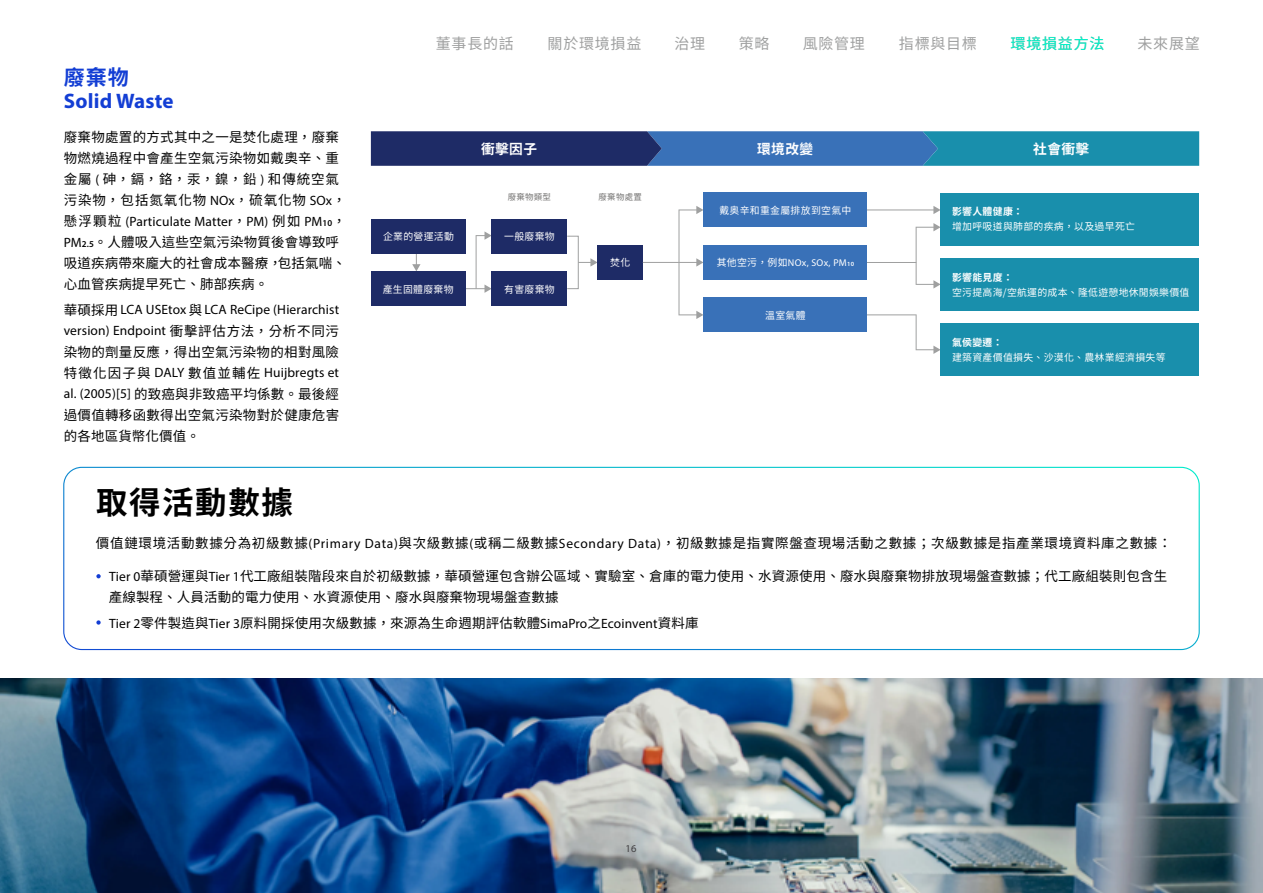
<style>
.page{position:relative;width:1263px;height:893px;background:#fff}
.page>*{position:absolute;margin:0;border:0;box-sizing:border-box;transform-origin:0 0}
.t1{font:700 31.5px "Noto Sans CJ Ktc";letter-spacing:.05em;color:#000}
.t2{font:700 21px "Myriad Pro";letter-spacing:.01em;color:#133ed4}
.t3{font:700 21px "Noto Sans CJ Ktc";color:#133ed4}
.t4{font:15px "Noto Sans CJ Ktc";letter-spacing:.05em;color:#9fa0a0}
.t5{font:15px "Noto Sans CJ Ktc";letter-spacing:.05em;color:#00f5ca}
.t6{font:700 13.65px "Noto Sans CJ Ktc";letter-spacing:.03em;color:#fff}
.t7{font:13.5px/21px "Noto Sans CJ Ktc";letter-spacing:.01em;color:#000}
.t8{font:13.5px/21px "Myriad Pro";letter-spacing:.01em;color:#000}
.t9{font:13.5px "Noto Sans CJ Ktc";letter-spacing:.05em;color:#000}
.t10{font:10.5px "Myriad Pro";color:#414042}
.t11{font:9.9px "Noto Sans CJ Ktc";letter-spacing:.03em;color:#fff}
.t12{font:9.9px "Myriad Pro";letter-spacing:.03em;color:#fff}
.t13{font:700 9.9px "Noto Sans CJ Ktc";letter-spacing:.03em;color:#fff}
.t14{font:8.4px "Noto Sans CJ Ktc";letter-spacing:.03em;color:#727170}
.s1{font-family:"Myriad Pro"}
.s2{font-family:"Noto Sans CJ Ktc"}
.s3{font-weight:600;font-size:9px}
.s4{font-family:"Myriad Pro";font-weight:600;font-size:9px}
.s5{font-weight:600;font-size:6.3px}
</style>
<div class="page">
<img style="left:0;top:678px;width:1263px;height:215px">
<svg style="left:867px;top:206px;width:74px;height:8px"></svg>
<svg style="left:867px;top:314px;width:74px;height:40px"></svg>
<svg style="left:867px;top:223px;width:74px;height:66px"></svg>
<svg style="left:371px;top:131px;width:828px;height:35px;background:#286499"></svg>
<svg style="left:412px;top:253px;width:8px;height:18px"></svg>
<svg style="left:579px;top:258px;width:19px;height:9px"></svg>
<svg style="left:466px;top:231px;width:26px;height:62px"></svg>
<div style="left:567px;top:236px;width:12px;height:53px;border:1px solid #9fa0a0"></div>
<div style="left:371px;top:219px;width:95px;height:34px;background:#1e2b66"></div>
<div style="left:371px;top:271px;width:95px;height:35px;background:#1e2b66"></div>
<div style="left:492px;top:219px;width:75px;height:34px;background:#1e2b66"></div>
<div style="left:492px;top:271px;width:75px;height:35px;background:#1e2b66"></div>
<div style="left:598px;top:245px;width:45px;height:35px;background:#1e2b66"></div>
<div style="left:703px;top:193px;width:164px;height:34px;background:#3971b8"></div>
<div style="left:703px;top:245px;width:164px;height:35px;background:#3971b8"></div>
<div style="left:703px;top:298px;width:164px;height:34px;background:#3971b8"></div>
<div style="left:941px;top:193px;width:258px;height:52px;background:#198fac"></div>
<div style="left:941px;top:258px;width:258px;height:53px;background:#198fac"></div>
<div style="left:941px;top:323px;width:258px;height:53px;background:#198fac"></div>
<svg style="left:643px;top:206px;width:60px;height:113px"></svg>
<div style="left:63px;top:467px;width:1137px;height:183px;border:1px solid #fff;border-radius:18px"></div>
<svg style="left:96px;top:574px;width:5px;height:4px"></svg>
<svg style="left:96px;top:620px;width:5px;height:5px"></svg>
<h2 class="t3" style="left:64px;top:66px;width:67px">廢棄物</h2>
<h2 class="t2" style="left:64px;top:88px;width:111px">Solid Waste</h2>
<p class="t7" style="left:64px;top:127px;width:284px">廢棄物處置的方式其中之一是焚化處理，廢棄物燃燒過程中會產生空氣污染物如戴奧辛、重金屬 <span class="s1">(</span> 砷，鎘，鉻，汞，鎳，鉛 <span class="s1">)</span> 和傳統空氣污染物，包括氮氧化物 <span class="s1">NOx</span>，硫氧化物 <span class="s1">SOx</span>，</p>
<p class="t8" style="left:64px;top:211px;width:284px"><span class="s2">懸浮顆粒</span> (Particulate Matter<span class="s2">，</span>PM) <span class="s2">例如</span> PM<span class="s3">10</span><span class="s2">，</span></p>
<p class="t7" style="left:64px;top:232px;width:284px"><span class="s1">PM</span><span class="s4">2.5</span>。人體吸入這些空氣污染物質後會導致呼吸道疾病帶來龐大的社會成本醫療，包括氣喘、心血管疾病提早死亡、肺部疾病。</p>
<p class="t8" style="left:64px;top:299px;width:277px"><span class="s2">華碩採用</span> LCA USEtox <span class="s2">與</span> LCA ReCipe (Hierarchist version) Endpoint <span class="s2">衝擊評估方法，分析不同污</span></p>
<p class="t7" style="left:64px;top:342px;width:277px">染物的劑量反應，得出空氣污染物的相對風險</p>
<p class="t8" style="left:64px;top:362px;width:277px"><span class="s2">特徵化因子與</span> DALY <span class="s2">數值並輔佐</span> Huijbregts et</p>
<p class="t7" style="left:64px;top:384px;width:277px;text-align:justify"><span class="s1">al. (2005)[5]</span> 的致癌與非致癌平均係數。最後經過價值轉移函數得出空氣污染物對於健康危害的各地區貨幣化價值。</p>
<p class="t4" style="left:436px;top:35px;width:79px">董事長的話</p>
<p class="t4" style="left:548px;top:35px;width:95px">關於環境損益</p>
<p class="t4" style="left:674px;top:35px;width:32px">治理</p>
<p class="t4" style="left:739px;top:35px;width:32px">策略</p>
<p class="t4" style="left:803px;top:35px;width:64px">風險管理</p>
<p class="t4" style="left:899px;top:35px;width:79px">指標與目標</p>
<p class="t4" style="left:1137px;top:35px;width:64px">未來展望</p>
<p class="t5" style="left:1011px;top:35px;width:95px">環境損益方法</p>
<p class="t11" style="left:383px;top:231px;width:72px">企業的營運活動</p>
<p class="t11" style="left:383px;top:283px;width:72px">產生固體廢棄物</p>
<p class="t6" style="left:481px;top:141px;width:58px">衝擊因子</p>
<p class="t6" style="left:757px;top:141px;width:58px">環境改變</p>
<p class="t6" style="left:1033px;top:141px;width:58px">社會衝擊</p>
<p class="t14" style="left:508px;top:192px;width:45px">廢棄物類型</p>
<p class="t14" style="left:599px;top:192px;width:45px">廢棄物處置</p>
<p class="t11" style="left:504px;top:231px;width:52px">一般廢棄物</p>
<p class="t11" style="left:504px;top:283px;width:52px">有害廢棄物</p>
<p class="t11" style="left:610px;top:257px;width:22px">焚化</p>
<p class="t11" style="left:719px;top:205px;width:134px">戴奥辛和重金屬排放到空氣中</p>
<p class="t12" style="left:717px;top:257px;width:139px"><span class="s2">其他空污，例如</span>NOx, SOx, PM<span class="s5">10</span></p>
<p class="t11" style="left:765px;top:310px;width:42px">溫室氣體</p>
<p class="t13" style="left:952px;top:206px;width:72px">影響人體健康：</p>
<p class="t11" style="left:952px;top:221px;width:184px">增加呼吸道與肺部的疾病，以及過早死亡</p>
<p class="t13" style="left:952px;top:272px;width:62px">影響能見度：</p>
<p class="t11" style="left:952px;top:286px;width:239px">空污提高海/空航運的成本、隆低遊憩地休閒娛樂價值</p>
<p class="t13" style="left:952px;top:337px;width:52px">氣侯變遷：</p>
<p class="t11" style="left:952px;top:352px;width:215px">建築資產價值損失、沙漠化、農林業經濟損失等</p>
<h1 class="t1" style="left:96px;top:485px;width:198px">取得活動數據</h1>
<p class="t9" style="left:96px;top:535px;width:1077px">價值鏈環境活動數據分為初級數據<span class="s1">(Primary Data)</span>與次級數據<span class="s1">(</span>或稱二級數據<span class="s1">Secondary Data)</span>，初級數據是指實際盤查現場活動之數據；次級數據是指產業環境資料庫之數據：</p>
<p class="t7" style="left:109px;top:566px;width:1060px"><span class="s1">Tier 0</span>華碩營運與<span class="s1">Tier 1</span>代工廠組裝階段來自於初級數據，華碩營運包含辦公區域、實驗室、倉庫的電力使用、水資源使用、廢水與廢棄物排放現場盤查數據；代工廠組裝則包含生產線製程、人員活動的電力使用、水資源使用、廢水與廢棄物現場盤查數據</p>
<p class="t7" style="left:109px;top:612px;width:591px"><span class="s1">Tier 2</span>零件製造與<span class="s1">Tier 3</span>原料開採使用次級數據，來源為生命週期評估軟體<span class="s1">SimaPro</span>之<span class="s1">Ecoinvent</span>資料庫</p>
<p class="t10" style="left:625px;top:842px;width:12px">16</p>
</div>
